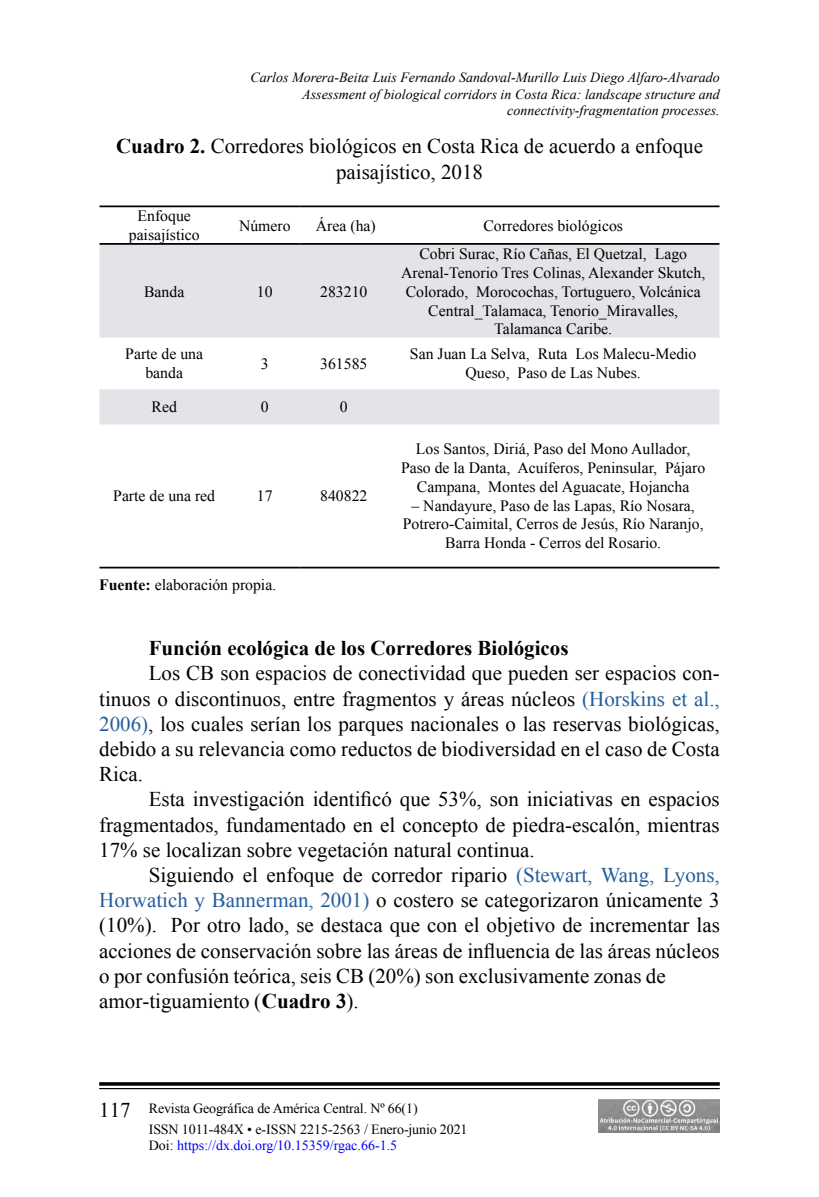
<style>
.page{position:relative;width:819px;height:1197px;background:#fff}
.page>*{position:absolute;margin:0;border:0;box-sizing:border-box;transform-origin:0 0}
.t1{font:21px/25.2px "Times New Roman";color:#000;text-align:justify}
.t2{font:700 21px "Times New Roman";color:#000}
.t3{font:15.75px/18.9px "Times New Roman";color:#000;text-align:center}
.t4{font:italic 14px/16.8px "Times New Roman";color:#000;text-align:right}
.t5{font:14px/21px "Times New Roman";letter-spacing:-.01em;color:#000}
.t6{font:14px "Times New Roman";color:#00f}
.s1{font-weight:700}
.s2{color:#245d9c}
.s3{font-size:21px}
.s4{color:#000}
</style>
<div class="page">
<svg style="left:99px;top:1082px;width:621px;height:4px;background:#1f1f1f"></svg>
<hr style="left:99px;top:1088px;width:621px;height:1px;background:#000">
<img style="left:599px;top:1099px;width:121px;height:34px">
<svg style="left:99px;top:245px;width:621px;height:179px;fill:#e3e4e8"></svg>
<hr style="left:99px;top:567px;width:130px;height:1px;background:#000">
<hr style="left:229px;top:567px;width:72px;height:1px;background:#000">
<hr style="left:301px;top:567px;width:86px;height:1px;background:#000">
<hr style="left:387px;top:567px;width:333px;height:1px;background:#000">
<hr style="left:99px;top:206px;width:130px;height:1px;background:#000">
<hr style="left:229px;top:206px;width:72px;height:1px;background:#000">
<hr style="left:301px;top:206px;width:86px;height:1px;background:#000">
<hr style="left:387px;top:206px;width:333px;height:1px;background:#000">
<hr style="left:99px;top:243px;width:130px;height:2px;background:#000">
<hr style="left:229px;top:243px;width:72px;height:2px;background:#000">
<hr style="left:301px;top:243px;width:86px;height:2px;background:#000">
<hr style="left:387px;top:243px;width:333px;height:2px;background:#000">
<p class="t4" style="left:251px;top:68px;width:471px">Carlos Morera-Beita<sup>,</sup> Luis Fernando Sandoval-Murillo<sup>,</sup> Luis Diego Alfaro-Alvarado<br>Assessment of biological corridors in Costa Rica: landscape structure and connectivity-fragmentation processes.</p>
<p class="t1" style="left:116px;top:134px;width:588px;text-align:center"><span class="s1">Cuadro 2.</span> Corredores biológicos en Costa Rica de acuerdo a enfoque paisajístico, 2018</p>
<p class="t3" style="left:129px;top:206px;width:72px">Enfoque paisajístico</p>
<p class="t3" style="left:239px;top:216px;width:53px">Número</p>
<p class="t3" style="left:316px;top:216px;width:61px">Área (ha)</p>
<p class="t3" style="left:483px;top:216px;width:141px">Corredores biológicos</p>
<p class="t3" style="left:144px;top:282px;width:42px">Banda</p>
<p class="t3" style="left:257px;top:282px;width:17px">10</p>
<p class="t3" style="left:320px;top:282px;width:49px">283210</p>
<p class="t3" style="left:401px;top:244px;width:306px">Cobri Surac, Río Cañas, El Quetzal, Lago Arenal-Tenorio Tres Colinas, Alexander Skutch, Colorado, Morocochas, Tortuguero, Volcánica Central_Talamaca, Tenorio_Miravalles, Talamanca Caribe.</p>
<p class="t3" style="left:125px;top:345px;width:79px">Parte de una banda</p>
<p class="t3" style="left:261px;top:354px;width:9px">3</p>
<p class="t3" style="left:320px;top:354px;width:49px">361585</p>
<p class="t3" style="left:410px;top:345px;width:288px">San Juan La Selva, Ruta Los Malecu-Medio<br>Queso, Paso de Las Nubes.</p>
<p class="t3" style="left:152px;top:397px;width:27px">Red</p>
<p class="t3" style="left:261px;top:397px;width:9px">0</p>
<p class="t3" style="left:340px;top:397px;width:9px">0</p>
<p class="t3" style="left:113px;top:486px;width:103px">Parte de una red</p>
<p class="t3" style="left:257px;top:486px;width:17px">17</p>
<p class="t3" style="left:320px;top:486px;width:49px">840822</p>
<p class="t3" style="left:99px;top:575px;width:179px"><span class="s1">Fuente:</span> elaboración propia.</p>
<p class="t3" style="left:401px;top:439px;width:306px">Los Santos, Diriá, Paso del Mono Aullador,<br>Paso de la Danta, Acuíferos, Peninsular, Pájaro<br>Campana, Montes del Aguacate, Hojancha</p>
<p class="t3" style="left:403px;top:496px;width:302px">– Nandayure, Paso de las Lapas, Río Nosara,<br>Potrero-Caimital, Cerros de Jesús, Río Naranjo,<br>Barra Honda - Cerros del Rosario.</p>
<p class="t2" style="left:149px;top:634px;width:421px">Función ecológica de los Corredores Biológicos</p>
<p class="t1" style="left:99px;top:660px;width:622px;text-indent:50px">Los CB son espacios de conectividad que pueden ser espacios con&shy;tinuos o discontinuos, entre fragmentos y áreas núcleos <span class="s2">(Horskins et al., 2006)</span>, los cuales serían los parques nacionales o las reservas biológicas, debido a su relevancia como reductos de biodiversidad en el caso de Costa Rica.</p>
<p class="t1" style="left:99px;top:786px;width:622px;text-indent:50px">Esta investigación identificó que 53%, son iniciativas en espacios fragmentados, fundamentado en el concepto de piedra-escalón, mientras 17% se localizan sobre vegetación natural continua.</p>
<p class="t1" style="left:99px;top:862px;width:622px;text-align:left;text-indent:50px">Siguiendo el enfoque de corredor ripario <span class="s2">(Stewart, Wang, Lyons, Horwatich y Bannerman, 2001)</span> o costero se categorizaron únicamente 3 (10%). Por otro lado, se destaca que con el objetivo de incrementar las acciones de conservación sobre las áreas de influencia de las áreas núcleos o por confusión teórica, seis CB (20%) son exclusivamente zonas de amor-tiguamiento (<span class="s1">Cuadro 3</span>).</p>
<p class="t5" style="left:149px;top:1097px;width:320px;text-indent:-50px"><span class="s3">117</span> Revista Geográfica de América Central. Nº 66(1)<br>ISSN 1011-484X • e-ISSN 2215-2563 / Enero-junio 2021</p>
<p class="t6" style="left:149px;top:1136px;width:250px"><span class="s4">Doi:</span> https://dx.doi.org/10.15359/rgac.66-1.5</p>
</div>
